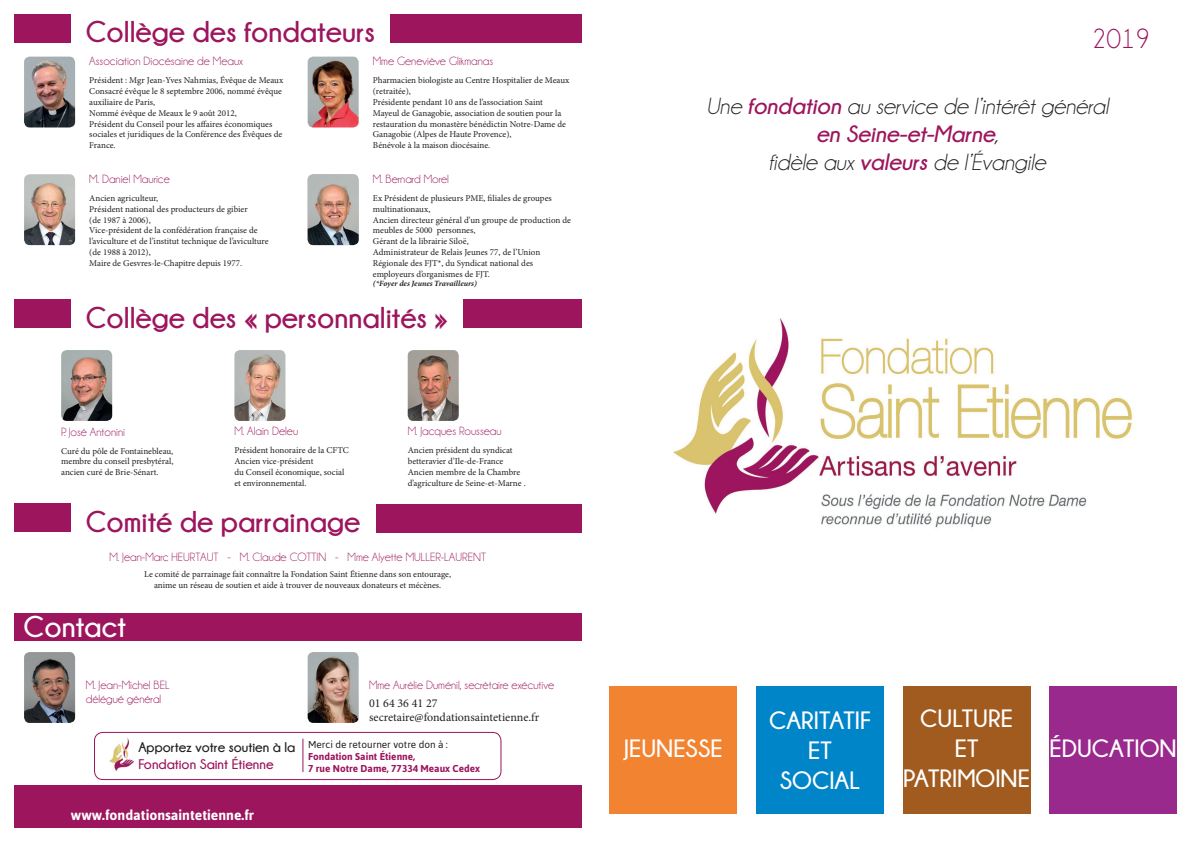
<style>
.page{position:relative;width:1191px;height:842px;background:#fff}
.page>*{position:absolute;margin:0;border:0;box-sizing:border-box;transform-origin:0 0}
.t1{font:700 30px "Champagne&Limousines";color:#9c155d}
.t2{font:700 30px "Champagne&Limousines";color:#fff}
.t3{font:28px "Champagne&Limousines";color:#9c155d}
.t4{font:700 25px/30px "Champagne&Limousines";color:#fff;text-align:center}
.t5{font:italic 23.6px/28.3px "Champagne&Limousines";color:#231f20;text-align:center}
.t6{font:700 14px "Asap";color:#fff}
.t7{font:700 14px "Champagne&Limousines";color:#231f20}
.t8{font:700 14px "Champagne&Limousines";color:#9c155d}
.t9{font:12px/14.4px "Champagne&Limousines";color:#9c155d}
.t10{font:12px/14.4px "Minion Pro";color:#231f20}
.t11{font:700 10px/12px "Asap";color:#9c155d}
.t12{font:10px "Asap";color:#231f20}
.t13{font:9px/10.8px "Minion Pro";color:#231f20}
.t14{font:italic 700 8px "Minion Pro";color:#231f20}
.s1{font-weight:700;color:#9c155d}
</style>
<div class="page">
<img style="left:673px;top:318px;width:459px;height:210px">
<div style="left:756px;top:686px;width:127px;height:128px;background:#0085c9"></div>
<div style="left:902px;top:686px;width:128px;height:128px;background:#a15b1f"></div>
<div style="left:1049px;top:686px;width:128px;height:128px;background:#99298d"></div>
<div style="left:609px;top:686px;width:128px;height:128px;background:#f28331"></div>
<div style="left:14px;top:14px;width:57px;height:28px;background:#9c155d"></div>
<div style="left:14px;top:300px;width:57px;height:28px;background:#9c155d"></div>
<div style="left:463px;top:300px;width:118px;height:28px;background:#9c155d"></div>
<div style="left:14px;top:503px;width:57px;height:28px;background:#9c155d"></div>
<div style="left:376px;top:504px;width:205px;height:28px;background:#9c155d"></div>
<div style="left:14px;top:785px;width:567px;height:43px;background:#9c155d"></div>
<div style="left:94px;top:732px;width:407px;height:48px;border:1px solid #9c155d;border-radius:9px"></div>
<img style="left:109px;top:739px;width:24px;height:32px">
<hr style="left:302px;top:739px;width:1px;height:33px;background:#9c155d">
<img style="left:308px;top:174px;width:51px;height:71px">
<img style="left:24px;top:174px;width:51px;height:71px">
<img style="left:308px;top:57px;width:51px;height:70px">
<img style="left:234px;top:350px;width:51px;height:71px">
<img style="left:61px;top:350px;width:51px;height:71px">
<img style="left:408px;top:350px;width:51px;height:71px">
<img style="left:24px;top:57px;width:51px;height:70px">
<div style="left:14px;top:613px;width:567px;height:28px;background:#9c155d"></div>
<div style="left:390px;top:14px;width:191px;height:28px;background:#9c155d"></div>
<img style="left:24px;top:652px;width:51px;height:71px">
<img style="left:308px;top:652px;width:51px;height:71px">
<h1 class="t1" style="left:86px;top:15px;width:291px">Collège des fondateurs</h1>
<h3 class="t9" style="left:89px;top:54px;width:155px">Association Diocésaine de Meaux</h3>
<p class="t13" style="left:89px;top:75px;width:195px">Président : Mgr Jean-Yves Nahmias, Évêque de Meaux Consacré évêque le 8 septembre 2006, nommé évêque auxiliaire de Paris,<br>Nommé évêque de Meaux le 9 août 2012,<br>Président du Conseil pour les affaires économiques sociales et juridiques de la Conférence des Évêques de France.</p>
<h3 class="t9" style="left:89px;top:172px;width:82px">M. Daniel Maurice</h3>
<p class="t13" style="left:89px;top:193px;width:181px">Ancien agriculteur,<br>Président national des producteurs de gibier<br>(de 1987 à 2006),<br>Vice-président de la confédération française de l’aviculture et de l’institut technique de l’aviculture (de 1988 à 2012),<br>Maire de Gesvres-le-Chapitre depuis 1977.</p>
<h3 class="t9" style="left:373px;top:54px;width:122px">Mme Geneviève Glikmanas</h3>
<p class="t13" style="left:373px;top:75px;width:198px">Pharmacien biologiste au Centre Hospitalier de Meaux (retraitée),<br>Présidente pendant 10 ans de l’association Saint Mayeul de Ganagobie, association de soutien pour la restauration du monastère bénédictin Notre-Dame de Ganagobie (Alpes de Haute Provence),<br>Bénévole à la maison diocésaine.</p>
<h3 class="t9" style="left:373px;top:172px;width:78px">M. Bernard Morel</h3>
<p class="t13" style="left:373px;top:193px;width:200px">Ex Président de plusieurs PME, filiales de groupes multinationaux,<br>Ancien directeur général d’un groupe de production de meubles de 5000 personnes,<br>Gérant de la librairie Siloë,<br>Administrateur de Relais Jeunes 77, de l’Union Régionale des FJT*, du Syndicat national des employeurs d’organismes de FJT.</p>
<p class="t14" style="left:373px;top:278px;width:105px">(*Foyer des Jeunes Travailleurs)</p>
<h1 class="t1" style="left:86px;top:301px;width:364px">Collège des « personnalités »</h1>
<h3 class="t9" style="left:61px;top:424px;width:65px">P. José Antonini</h3>
<p class="t13" style="left:61px;top:445px;width:114px;text-align:justify">Curé du pôle de Fontainebleau, membre du conseil presbytéral, ancien curé de Brie-Sénart.</p>
<h3 class="t9" style="left:234px;top:424px;width:65px">M. Alain Deleu</h3>
<p class="t13" style="left:234px;top:445px;width:116px">Président honoraire de la CFTC<br>Ancien vice-président<br>du Conseil économique, social et environnemental.</p>
<h1 class="t1" style="left:86px;top:505px;width:276px">Comité de parrainage</h1>
<h3 class="t9" style="left:408px;top:424px;width:95px">M. Jacques Rousseau</h3>
<p class="t13" style="left:408px;top:445px;width:120px">Ancien président du syndicat betteravier d’Ile-de-France<br>Ancien membre de la Chambre d’agriculture de Seine-et-Marne .</p>
<h3 class="t9" style="left:109px;top:550px;width:378px">M. Jean-Marc HEURTAUT - M. Claude COTTIN - Mme Alyette MULLER-LAURENT</h3>
<h1 class="t2" style="left:24px;top:610px;width:104px">Contact</h1>
<p class="t13" style="left:144px;top:569px;width:308px;text-align:center">Le comité de parrainage fait connaître la Fondation Saint Étienne dans son entourage, anime un réseau de soutien et aide à trouver de nouveaux donateurs et mécènes.</p>
<h3 class="t9" style="left:86px;top:677px;width:85px">M. Jean-Michel BEL délégué général</h3>
<h3 class="t9" style="left:369px;top:678px;width:187px">Mme Aurélie Duménil, secrétaire exécutive</h3>
<h3 class="t10" style="left:369px;top:696px;width:172px">01 64 36 41 27 secretaire@fondationsaintetienne.fr</h3>
<h3 class="t7" style="left:138px;top:739px;width:158px">Apportez votre soutien à la</h3>
<h3 class="t8" style="left:138px;top:756px;width:137px">Fondation Saint Étienne</h3>
<p class="t12" style="left:308px;top:739px;width:141px">Merci de retourner votre don à :</p>
<p class="t11" style="left:308px;top:750px;width:173px">Fondation Saint Étienne,<br>7 rue Notre Dame, 77334 Meaux Cedex</p>
<h3 class="t6" style="left:71px;top:806px;width:185px">www.fondationsaintetienne.fr</h3>
<h2 class="t3" style="left:1091px;top:24px;width:60px">2019</h2>
<h3 class="t5" style="left:706px;top:92px;width:404px">Une <span class="s1">fondation</span> au service de l’intérêt général <span class="s1">en Seine-et-Marne</span>,<br>fidèle aux <span class="s1">valeurs</span> de l’Évangile</h3>
<h3 class="t4" style="left:769px;top:705px;width:103px">CARITATIF<br>ET<br>SOCIAL</h3>
<h3 class="t4" style="left:903px;top:703px;width:128px">CULTURE<br>ET<br>PATRIMOINE</h3>
<h3 class="t4" style="left:624px;top:733px;width:100px">JEUNESSE</h3>
<h3 class="t4" style="left:1049px;top:733px;width:129px">ÉDUCATION</h3>
</div>
